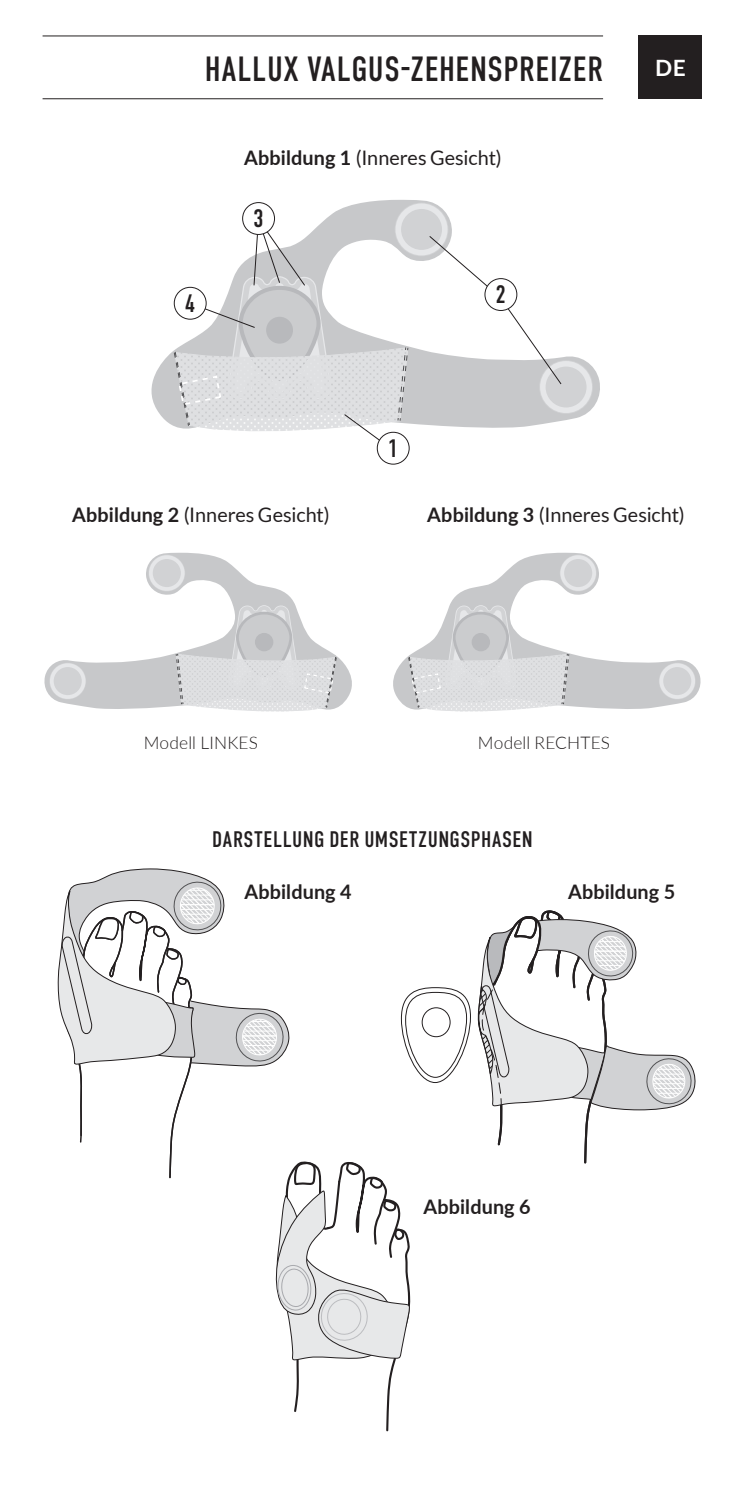
<style>
.page{position:relative;width:745px;height:1489px;background:#fff}
.page>*{position:absolute;margin:0;border:0;box-sizing:border-box;transform-origin:0 0}
.t1{font:35px "DIN Condensed";letter-spacing:.015em;color:#231f20}
.t2{font:25.25px "DIN Condensed";color:#231f20}
.t3{font:22.5px "DIN Condensed";letter-spacing:.02em;color:#231f20}
.t4{font:700 22.5px "Lato";color:#fff}
.t5{font:20px "Lato";color:#231f20}
.t6{font:700 20px "Lato";letter-spacing:.005em;color:#231f20}
.t7{font:300 17.5px "Lato";letter-spacing:.01em;color:#231f20}
.s1{font-weight:700}
</style>
<div class="page">
<div style="left:638px;top:35px;width:64px;height:64px;background:#231f20"></div>
<hr style="left:43px;top:35px;width:559px;height:1px;background:#231f20">
<hr style="left:43px;top:98px;width:559px;height:1px;background:#231f20">
<svg style="left:151px;top:200px;width:449px;height:228px"></svg>
<div style="left:539px;top:360px;width:53px;height:54px;background:#d1d2d4;border-radius:50%"></div>
<div style="left:539px;top:361px;width:52px;height:52px;border:6px solid #e6e7e9;border-radius:50%"></div>
<div style="left:394px;top:202px;width:54px;height:54px;background:#d1d2d4;border-radius:50%"></div>
<div style="left:395px;top:203px;width:52px;height:52px;border:6px solid #e6e7e9;border-radius:50%"></div>
<div style="left:376px;top:432px;width:33px;height:32px;border:1px solid #231f20;border-radius:50%"></div>
<svg style="left:428px;top:235px;width:134px;height:150px"></svg>
<div style="left:484px;top:278px;width:32px;height:32px;background:#fff;border-radius:50%"></div>
<div style="left:484px;top:278px;width:33px;height:33px;border:1px solid #231f20;border-radius:50%"></div>
<div style="left:242px;top:202px;width:32px;height:32px;background:#fff;border-radius:50%"></div>
<div style="left:242px;top:202px;width:33px;height:33px;border:1px solid #231f20;border-radius:50%"></div>
<svg style="left:173px;top:218px;width:235px;height:241px"></svg>
<div style="left:174px;top:287px;width:32px;height:32px;background:#fff;border-radius:50%"></div>
<div style="left:174px;top:287px;width:32px;height:32px;border:1px solid #231f20;border-radius:50%"></div>
<svg style="left:44px;top:552px;width:308px;height:157px"></svg>
<div style="left:49px;top:662px;width:37px;height:37px;background:#d1d2d4;border-radius:50%"></div>
<div style="left:50px;top:663px;width:35px;height:36px;border:4px solid #e6e7e9;border-radius:50%"></div>
<div style="left:148px;top:554px;width:37px;height:37px;background:#d1d2d4;border-radius:50%"></div>
<div style="left:149px;top:555px;width:35px;height:36px;border:4px solid #e6e7e9;border-radius:50%"></div>
<svg style="left:175px;top:603px;width:162px;height:109px"></svg>
<svg style="left:393px;top:552px;width:308px;height:157px"></svg>
<div style="left:658px;top:662px;width:37px;height:37px;background:#d1d2d4;border-radius:50%"></div>
<div style="left:659px;top:663px;width:35px;height:36px;border:4px solid #e6e7e9;border-radius:50%"></div>
<div style="left:559px;top:554px;width:37px;height:37px;background:#d1d2d4;border-radius:50%"></div>
<div style="left:560px;top:555px;width:35px;height:36px;border:4px solid #e6e7e9;border-radius:50%"></div>
<svg style="left:408px;top:603px;width:161px;height:109px"></svg>
<svg style="left:477px;top:910px;width:218px;height:254px"></svg>
<svg style="left:58px;top:868px;width:412px;height:564px"></svg>
<h1 class="t1" style="left:205px;top:49px;width:399px">HALLUX VALGUS-ZEHENSPREIZER</h1>
<p class="t4" style="left:655px;top:52px;width:32px">DE</p>
<p class="t5" style="left:244px;top:147px;width:259px"><span class="s1">Abbildung 1</span> (Inneres Gesicht)</p>
<p class="t2" style="left:185px;top:289px;width:12px">4</p>
<p class="t2" style="left:253px;top:204px;width:12px">3</p>
<p class="t2" style="left:387px;top:434px;width:12px">1</p>
<p class="t2" style="left:495px;top:280px;width:12px">2</p>
<p class="t5" style="left:72px;top:504px;width:259px"><span class="s1">Abbildung 2</span> (Inneres Gesicht)</p>
<p class="t5" style="left:427px;top:504px;width:259px"><span class="s1">Abbildung 3</span> (Inneres Gesicht)</p>
<p class="t7" style="left:143px;top:730px;width:116px">Modell LINKES</p>
<p class="t7" style="left:477px;top:730px;width:134px">Modell RECHTES</p>
<p class="t3" style="left:212px;top:826px;width:322px">DARSTELLUNG DER UMSETZUNGSPHASEN</p>
<p class="t6" style="left:244px;top:876px;width:109px">Abbildung 4</p>
<p class="t6" style="left:567px;top:876px;width:109px">Abbildung 5</p>
<p class="t6" style="left:423px;top:1192px;width:109px">Abbildung 6</p>
</div>
